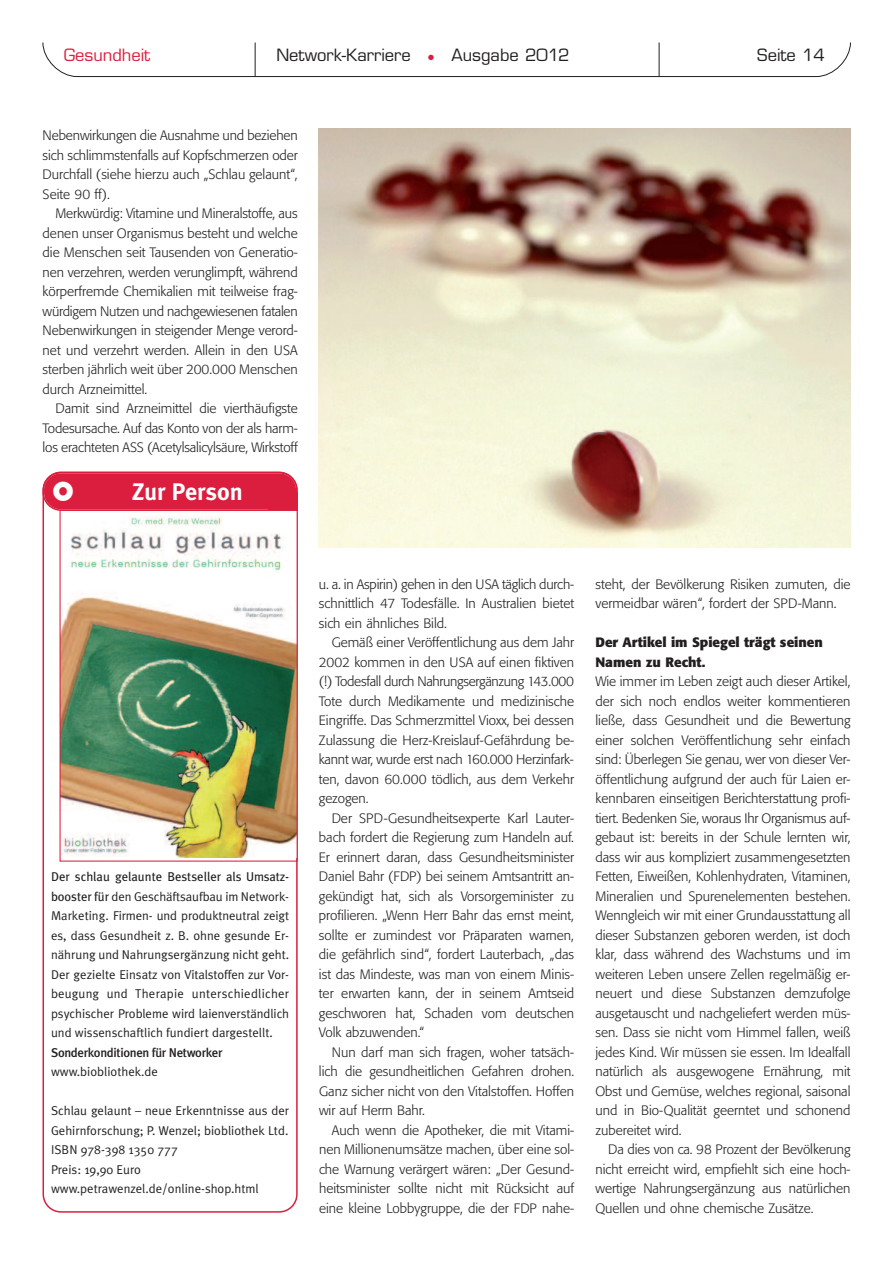
<style>
.page{position:relative;width:893px;height:1263px;background:#fff}
.page>*{position:absolute;margin:0;border:0;box-sizing:border-box;transform-origin:0 0}
.t1{font:700 24px "Meta Plus";color:#fff}
.t2{font:16.5px "Eurostile";color:#231f20}
.t3{font:16.5px "Eurostile";color:#db1e3d}
.t4{font:300 13.5px/19.5px "Formata";color:#231f20;text-align:justify}
.t5{font:700 13.5px/19.5px "Formata";color:#231f20}
.t6{font:12.75px/19.5px "Meta Plus Normal";color:#231f20;text-align:justify}
.t7{font:12.75px "Meta Plus";color:#231f20}
.t8{font:500 12.75px "Meta Plus";letter-spacing:-.025em;color:#231f20}
.s1{color:#db1e3d}
.s2{font-family:"Meta Plus"}
</style>
<div class="page">
<svg style="left:42px;top:42px;width:809px;height:35px"></svg>
<img style="left:319px;top:129px;width:531px;height:419px">
<svg style="left:43px;top:511px;width:255px;height:702px"></svg>
<img style="left:62px;top:512px;width:234px;height:345px">
<div style="left:60px;top:510px;width:238px;height:352px;border:1px solid #db1e3d"></div>
<svg style="left:43px;top:472px;width:255px;height:39px;background:#dc2442"></svg>
<p class="t3" style="left:64px;top:49px;width:88px">Gesundheit</p>
<p class="t2" style="left:276px;top:49px;width:295px">Network-Karriere <span class="s1">●</span> Ausgabe 2012</p>
<p class="t2" style="left:757px;top:49px;width:69px">Seite 14</p>
<p class="t4" style="left:43px;top:127px;width:257px">Nebenwirkungen die Ausnahme und beziehen sich schlimmstenfalls auf Kopfschmerzen oder Durchfall (siehe hierzu auch „Schlau gelaunt“, Seite 90 ff).</p>
<p class="t4" style="left:43px;top:205px;width:257px;text-indent:13px">Merkwürdig: Vitamine und Mineralstoffe, aus denen unser Organismus besteht und welche die Menschen seit Tausenden von Generatio&shy;nen verzehren, werden verunglimpft, während körperfremde Chemikalien mit teilweise frag&shy;würdigem Nutzen und nachgewiesenen fatalen Nebenwirkungen in steigender Menge verord&shy;net und verzehrt werden. Allein in den USA sterben jährlich weit über 200.000 Menschen durch Arzneimittel.</p>
<p class="t4" style="left:43px;top:400px;width:257px;text-indent:13px">Damit sind Arzneimittel die vierthäufigste Todesursache. Auf das Konto von der als harm&shy;los erachteten ASS (Acetylsalicylsäure, Wirkstoff</p>
<h1 class="t1" style="left:132px;top:477px;width:112px">Zur Person</h1>
<p class="t7" style="left:51px;top:869px;width:240px">Der schlau gelaunte Bestseller als Umsatz-</p>
<p class="t6" style="left:51px;top:886px;width:240px"><span class="s2">booster für</span> den Geschäftsaufbau im Network-Marketing. Firmen- und produktneutral zeigt es, dass Gesundheit z. B. ohne gesunde Er&shy;nährung und Nahrungsergänzung nicht geht.<br>Der gezielte Einsatz von Vitalstoffen zur Vor&shy;beugung und Therapie unterschiedlicher psychischer Probleme wird laienverständlich und wissenschaftlich fundiert dargestellt.</p>
<p class="t8" style="left:51px;top:1045px;width:173px">Sonderkonditionen für Networker</p>
<p class="t6" style="left:51px;top:1062px;width:108px">www.biobliothek.de</p>
<p class="t6" style="left:51px;top:1101px;width:240px;text-align:left">Schlau gelaunt – neue Erkenntnisse aus der Gehirnforschung; P. Wenzel; biobliothek Ltd.<br>ISBN 978-398 1350 777<br>Preis: 19,90 Euro www.petrawenzel.de/online-shop.html</p>
<p class="t4" style="left:319px;top:575px;width:257px">u. a. in Aspirin) gehen in den USA täglich durch&shy;schnittlich 47 Todesfälle. In Australien bietet sich ein ähnliches Bild.</p>
<p class="t4" style="left:319px;top:634px;width:257px;text-indent:13px">Gemäß einer Veröffentlichung aus dem Jahr 2002 kommen in den USA auf einen fiktiven (!) Todesfall durch Nahrungsergänzung 143.000<br>Tote durch Medikamente und medizinische Eingriffe. Das Schmerzmittel Vioxx, bei dessen Zulassung die Herz-Kreislauf-Gefährdung be&shy;kannt war, wurde erst nach 160.000 Herzinfark&shy;ten, davon 60.000 tödlich, aus dem Verkehr gezogen.</p>
<p class="t4" style="left:319px;top:809px;width:257px;text-indent:13px">Der SPD-Gesundheitsexperte Karl Lauter&shy;bach fordert die Regierung zum Handeln auf.<br>Er erinnert daran, dass Gesundheitsminister Daniel Bahr (FDP) bei seinem Amtsantritt an&shy;gekündigt hat, sich als Vorsorgeminister zu profilieren. „Wenn Herr Bahr das ernst meint, sollte er zumindest vor Präparaten warnen, die gefährlich sind“, fordert Lauterbach, „das ist das Mindeste, was man von einem Minis&shy;ter erwarten kann, der in seinem Amtseid geschworen hat, Schaden vom deutschen Volk abzuwenden.“</p>
<p class="t4" style="left:319px;top:1043px;width:257px;text-indent:13px">Nun darf man sich fragen, woher tatsäch&shy;lich die gesundheitlichen Gefahren drohen.<br>Ganz sicher nicht von den Vitalstoffen. Hoffen wir auf Herrn Bahr.</p>
<p class="t4" style="left:319px;top:1121px;width:257px;text-indent:13px">Auch wenn die Apotheker, die mit Vitami&shy;nen Millionenumsätze machen, über eine sol&shy;che Warnung verärgert wären: „Der Gesund&shy;heitsminister sollte nicht mit Rücksicht auf eine kleine Lobbygruppe, die der FDP nahe-</p>
<p class="t4" style="left:595px;top:575px;width:257px">steht, der Bevölkerung Risiken zumuten, die vermeidbar wären“, fordert der SPD-Mann.</p>
<p class="t5" style="left:595px;top:634px;width:229px">Der Artikel im Spiegel trägt seinen<br>Namen zu Recht.</p>
<p class="t4" style="left:595px;top:673px;width:257px">Wie immer im Leben zeigt auch dieser Artikel, der sich noch endlos weiter kommentieren ließe, dass Gesundheit und die Bewertung einer solchen Veröffentlichung sehr einfach sind: Überlegen Sie genau, wer von dieser Ver&shy;öffentlichung aufgrund der auch für Laien er&shy;kennbaren einseitigen Berichterstattung profi&shy;tiert. Bedenken Sie, woraus Ihr Organismus auf&shy;gebaut ist: bereits in der Schule lernten wir, dass wir aus kompliziert zusammengesetzten Fetten, Eiweißen, Kohlenhydraten, Vitaminen, Mineralien und Spurenelementen bestehen.<br>Wenngleich wir mit einer Grundausstattung all dieser Substanzen geboren werden, ist doch klar, dass während des Wachstums und im weiteren Leben unsere Zellen regelmäßig er&shy;neuert und diese Substanzen demzufolge ausgetauscht und nachgeliefert werden müs&shy;sen. Dass sie nicht vom Himmel fallen, weiß jedes Kind. Wir müssen sie essen. Im Idealfall natürlich als ausgewogene Ernährung, mit Obst und Gemüse, welches regional, saisonal und in Bio-Qualität geerntet und schonend zubereitet wird.</p>
<p class="t4" style="left:595px;top:1141px;width:257px;text-indent:13px">Da dies von ca. 98 Prozent der Bevölkerung nicht erreicht wird, empfiehlt sich eine hoch&shy;wertige Nahrungsergänzung aus natürlichen Quellen und ohne chemische Zusätze.</p>
</div>
